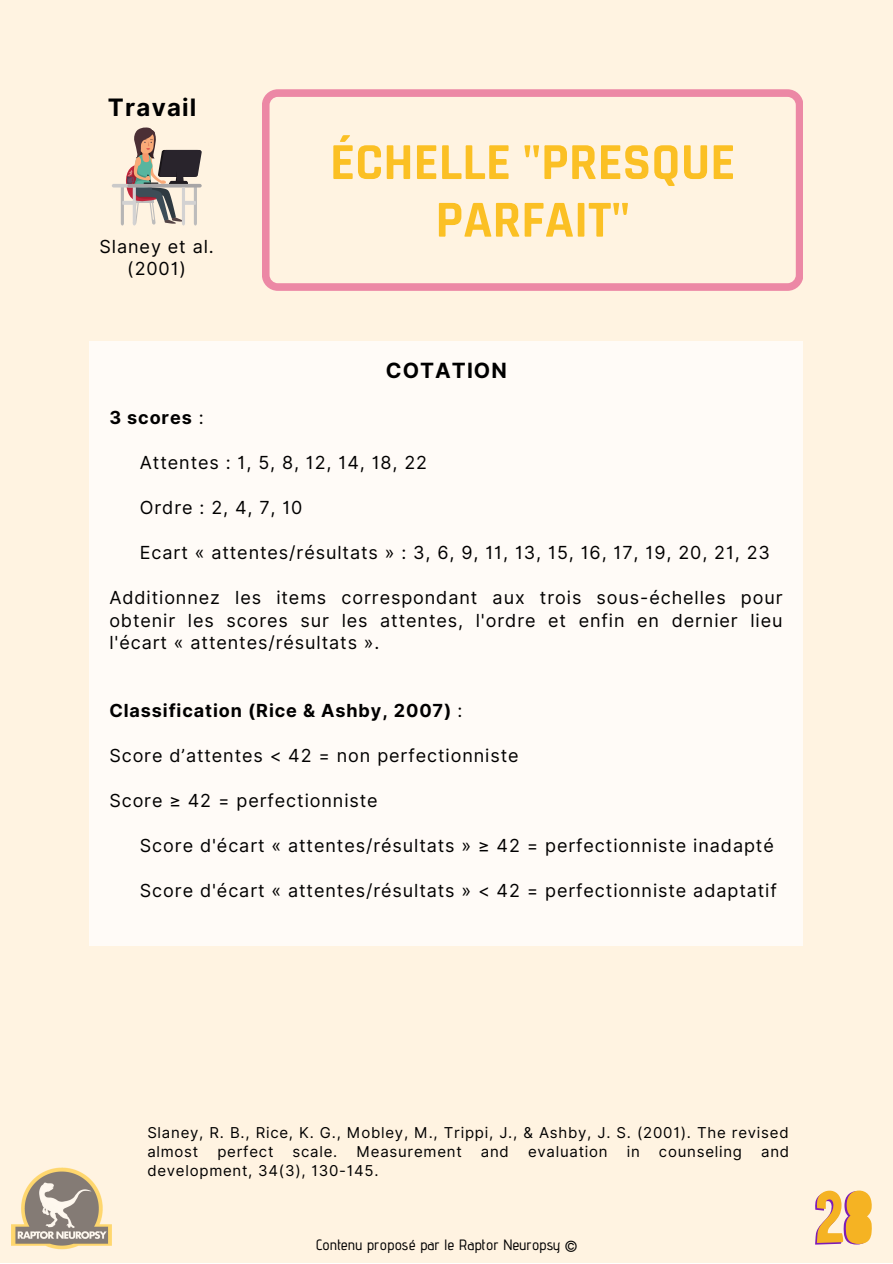
<style>
.page{position:relative;width:893px;height:1264px;background:#fff}
.page>*{position:absolute;margin:0;border:0;box-sizing:border-box;transform-origin:0 0}
.t1{font:700 52.5px/57.6px "Rajdhani";color:#fbc024;text-align:center}
.t2{font:700 24px "Inter";letter-spacing:.05em;color:#000}
.t3{font:700 21px "Inter";letter-spacing:.05em;color:#000}
.t4{font:18px/22.5px "Inter";letter-spacing:.05em;color:#000;text-align:center}
.t5{font:700 18px "Inter";letter-spacing:.05em;color:#000}
.t6{font:15px/19px "Inter";letter-spacing:.05em;color:#000}
.t7{font:500 15px "Advent Pro";letter-spacing:.01em;color:#000}
.s1{font-weight:400}
</style>
<div class="page">
<div style="left:0;top:0;width:892px;height:1262px;background:#fff3e1"></div>
<svg style="left:262px;top:89px;width:540px;height:202px"></svg>
<svg style="left:112px;top:127px;width:90px;height:98px"></svg>
<div style="left:89px;top:341px;width:713px;height:604px;background:#fffbf7"></div>
<svg style="left:815px;top:1190px;width:56px;height:54px"></svg>
<img style="left:11px;top:1167px;width:100px;height:83px">
<h2 class="t2" style="left:108px;top:93px;width:90px">Travail</h2>
<p class="t4" style="left:100px;top:235px;width:116px">Slaney et al. (2001)</p>
<h1 class="t1" style="left:330px;top:135px;width:407px">ÉCHELLE "PRESQUE<br>PARFAIT"</h1>
<p class="t3" style="left:386px;top:358px;width:122px">COTATION</p>
<p class="t5" style="left:109px;top:407px;width:96px">3 scores <span class="s1">:</span></p>
<p class="t4" style="left:140px;top:451px;width:289px">Attentes : 1, 5, 8, 12, 14, 18, 22</p>
<p class="t4" style="left:140px;top:496px;width:164px">Ordre : 2, 4, 7, 10</p>
<p class="t4" style="left:140px;top:541px;width:631px">Ecart « attentes/résultats » : 3, 6, 9, 11, 13, 15, 16, 17, 19, 20, 21, 23</p>
<p class="t4" style="left:109px;top:586px;width:674px;text-align:justify">Additionnez les items correspondant aux trois sous-échelles pour obtenir les scores sur les attentes, l'ordre et enfin en dernier lieu l'écart « attentes/résultats ».</p>
<p class="t5" style="left:109px;top:699px;width:354px">Classification (Rice &amp; Ashby, 2007) <span class="s1">:</span></p>
<p class="t4" style="left:109px;top:744px;width:411px">Score d’attentes &lt; 42 = non perfectionniste</p>
<p class="t4" style="left:109px;top:788px;width:270px">Score ≥ 42 = perfectionniste</p>
<p class="t4" style="left:140px;top:833px;width:635px">Score d'écart « attentes/résultats » ≥ 42 = perfectionniste inadapté</p>
<p class="t4" style="left:140px;top:878px;width:638px">Score d'écart « attentes/résultats » &lt; 42 = perfectionniste adaptatif</p>
<p class="t6" style="left:147px;top:1122px;width:642px">Slaney, R. B., Rice, K. G., Mobley, M., Trippi, J., &amp; Ashby, J. S. (2001). The revised almost</p>
<p class="t6" style="left:217px;top:1141px;width:58px">perfect</p>
<p class="t6" style="left:292px;top:1141px;width:46px">scale.</p>
<p class="t6" style="left:356px;top:1141px;width:107px">Measurement</p>
<p class="t6" style="left:481px;top:1141px;width:30px">and</p>
<p class="t6" style="left:528px;top:1141px;width:81px">evaluation</p>
<p class="t6" style="left:626px;top:1141px;width:15px">in</p>
<p class="t6" style="left:659px;top:1141px;width:85px">counseling</p>
<p class="t6" style="left:761px;top:1141px;width:30px">and</p>
<p class="t6" style="left:147px;top:1160px;width:233px">development, 34(3), 130-145.</p>
<p class="t7" style="left:315px;top:1234px;width:263px">Contenu proposé par le Raptor Neuropsy ©</p>
</div>
